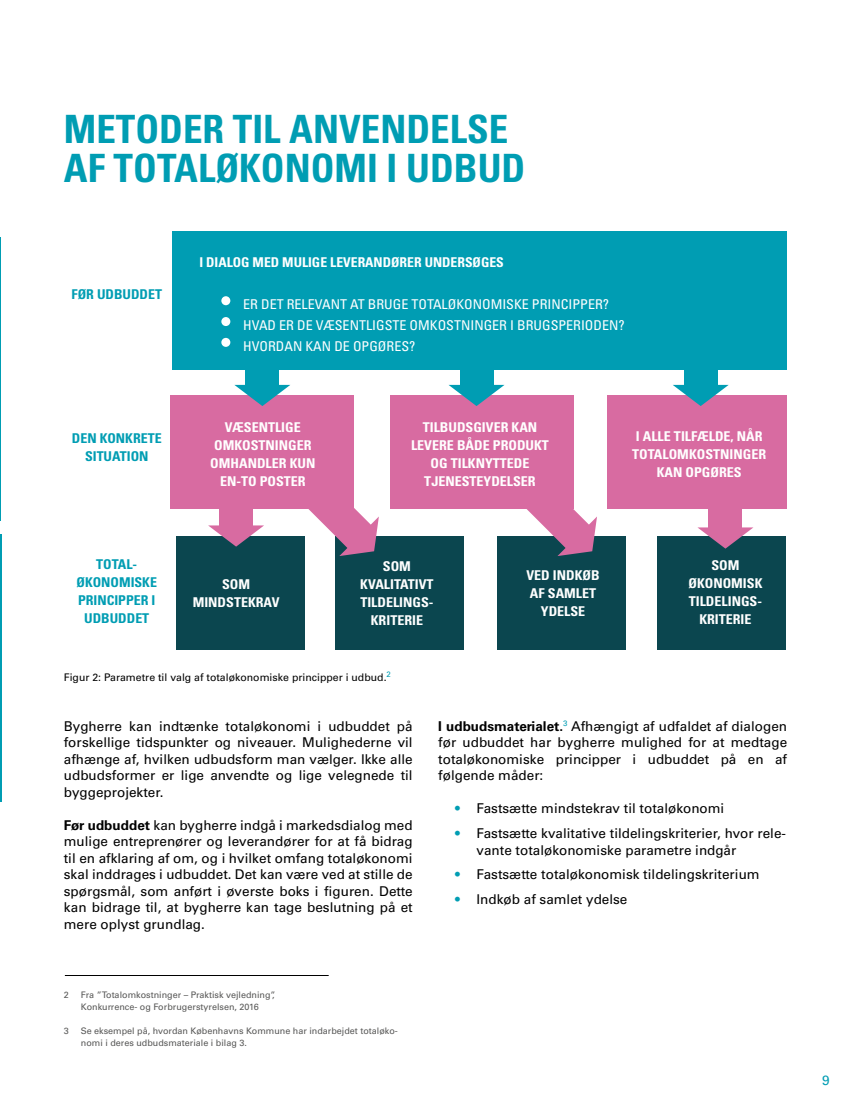
<style>
.page{position:relative;width:851px;height:1106px;background:#fff}
.page>*{position:absolute;margin:0;border:0;box-sizing:border-box;transform-origin:0 0}
.t1{font:700 condensed 39px/39px "Univers LT Std";color:#009db3}
.t2{font:13.5px/16.5px "Univers LT Std";color:#000;text-align:justify}
.t3{font:700 condensed 13.5px/18px "Univers LT Std";color:#fff;text-align:center;scale:1.04 1}
.t4{font:condensed 13.5px/21px "Univers LT Std";color:#fff;scale:1.04 1}
.t5{font:700 condensed 13.5px/18px "Univers LT Std";color:#009db3;text-align:center}
.t6{font:700 condensed 13.5px "Univers LT Std";color:#fff}
.t7{font:13.5px "Univers LT Std";color:#009db3}
.t8{font:10.5px "Univers LT Std";color:#000}
.t9{font:9px/12px "Univers LT Std";color:#575756}
.s1{font-weight:700}
.s2{color:#009db3}
</style>
<div class="page">
<div style="left:335px;top:536px;width:128px;height:113px;background:#0b464f"></div>
<div style="left:497px;top:536px;width:129px;height:113px;background:#0b464f"></div>
<svg style="left:285px;top:508px;width:94px;height:48px"></svg>
<svg style="left:503px;top:462px;width:94px;height:94px"></svg>
<div style="left:657px;top:536px;width:128px;height:113px;background:#0b464f"></div>
<div style="left:708px;top:505px;width:33px;height:26px;background:#d86ba1"></div>
<svg style="left:697px;top:527px;width:56px;height:21px"></svg>
<div style="left:176px;top:536px;width:128px;height:113px;background:#0b464f"></div>
<div style="left:219px;top:503px;width:33px;height:26px;background:#d86ba1"></div>
<svg style="left:208px;top:525px;width:56px;height:21px"></svg>
<div style="left:172px;top:231px;width:615px;height:138px;background:#009db3"></div>
<div style="left:171px;top:395px;width:183px;height:113px;background:#d86ba1"></div>
<div style="left:390px;top:395px;width:183px;height:113px;background:#d86ba1"></div>
<div style="left:607px;top:395px;width:180px;height:113px;background:#d86ba1"></div>
<div style="left:684px;top:362px;width:33px;height:26px;background:#009db3"></div>
<svg style="left:673px;top:385px;width:55px;height:21px"></svg>
<div style="left:460px;top:362px;width:33px;height:26px;background:#009db3"></div>
<svg style="left:449px;top:385px;width:55px;height:21px"></svg>
<div style="left:246px;top:362px;width:33px;height:26px;background:#009db3"></div>
<svg style="left:234px;top:385px;width:56px;height:21px"></svg>
<div style="left:221px;top:296px;width:9px;height:9px;background:#fff;border-radius:50%"></div>
<div style="left:221px;top:317px;width:9px;height:9px;background:#fff;border-radius:50%"></div>
<div style="left:221px;top:338px;width:9px;height:9px;background:#fff;border-radius:50%"></div>
<hr style="left:65px;top:975px;width:263px;height:1px;background:#000">
<hr style="left:0;top:534px;width:2px;height:267px;background:#009db3">
<hr style="left:0;top:238px;width:1px;height:283px;background:#009db3">
<h1 class="t1" style="left:64px;top:109px;width:463px">METODER TIL ANVENDELSE<br>AF TOTALØKONOMI I UDBUD</h1>
<p class="t5" style="left:71px;top:285px;width:92px">FØR UDBUDDET</p>
<p class="t5" style="left:72px;top:429px;width:91px">DEN KONKRETE<br>SITUATION</p>
<p class="t5" style="left:76px;top:555px;width:82px">TOTAL-<br>ØKONOMISKE<br>PRINCIPPER I<br>UDBUDDET</p>
<p class="t6" style="left:199px;top:254px;width:306px">I DIALOG MED MULIGE LEVERANDØRER UNDERSØGES</p>
<p class="t4" style="left:243px;top:293px;width:368px">ER DET RELEVANT AT BRUGE TOTALØKONOMISKE PRINCIPPER?<br>HVAD ER DE VÆSENTLIGSTE OMKOSTNINGER I BRUGSPERIODEN?<br>HVORDAN KAN DE OPGØRES?</p>
<p class="t3" style="left:210px;top:418px;width:103px">VÆSENTLIGE<br>OMKOSTNINGER<br>OMHANDLER KUN<br>EN-TO POSTER</p>
<p class="t3" style="left:411px;top:418px;width:134px">TILBUDSGIVER KAN<br>LEVERE BÅDE PRODUKT<br>OG TILKNYTTEDE<br>TJENESTEYDELSER</p>
<p class="t3" style="left:632px;top:427px;width:130px">I ALLE TILFÆLDE, NÅR<br>TOTALOMKOSTNINGER<br>KAN OPGØRES</p>
<p class="t3" style="left:193px;top:575px;width:85px">SOM<br>MINDSTEKRAV</p>
<p class="t3" style="left:360px;top:557px;width:72px">SOM<br>KVALITATIVT<br>TILDELINGS-<br>KRITERIE</p>
<p class="t3" style="left:526px;top:566px;width:72px">VED INDKØB<br>AF SAMLET<br>YDELSE</p>
<p class="t3" style="left:688px;top:556px;width:73px">SOM<br>ØKONOMISK<br>TILDELINGS-<br>KRITERIE</p>
<p class="t8" style="left:64px;top:671px;width:328px">Figur 2: Parametre til valg af totaløkonomiske principper i udbud.<sup>2</sup></p>
<p class="t2" style="left:64px;top:718px;width:350px">Bygherre kan indtænke totaløkonomi i udbuddet på forskellige tidspunkter og niveauer. Mulighederne vil afhænge af, hvilken udbudsform man vælger. Ikke alle udbudsformer er lige anvendte og lige velegnede til byggeprojekter.</p>
<p class="t2" style="left:64px;top:817px;width:350px"><span class="s1">Før udbuddet</span> kan bygherre indgå i markedsdialog med mulige entreprenører og leverandører for at få bidrag til en afklaring af om, og i hvilket omfang totaløkonomi skal inddrages i udbuddet. Det kan være ved at stille de spørgsmål, som anført i øverste boks i figuren. Dette kan bidrage til, at bygherre kan tage beslutning på et mere oplyst grundlag.</p>
<p class="t9" style="left:64px;top:988px;width:7px">2</p>
<p class="t9" style="left:81px;top:988px;width:196px">Fra ”Totalomkostninger – Praktisk vejledning”,<br>Konkurrence- og Forbrugerstyrelsen, 2016</p>
<p class="t9" style="left:64px;top:1024px;width:7px">3</p>
<p class="t9" style="left:81px;top:1024px;width:318px">Se eksempel på, hvordan Københavns Kommune har indarbejdet totaløko&shy;nomi i deres udbudsmateriale i bilag 3.</p>
<p class="t2" style="left:438px;top:718px;width:350px"><span class="s1">I udbudsmaterialet.</span><sup>3</sup> Afhængigt af udfaldet af dialogen før udbuddet har bygherre mulighed for at medtage totaløkonomiske principper i udbuddet på en af følgende måder:</p>
<p class="t2" style="left:455px;top:800px;width:270px"><span class="s2">•</span> Fastsætte mindstekrav til totaløkonomi</p>
<p class="t2" style="left:476px;top:825px;width:311px;text-indent:-21px"><span class="s2">•</span> Fastsætte kvalitative tildelingskriterier, hvor rele&shy;vante totaløkonomiske parametre indgår</p>
<p class="t2" style="left:455px;top:866px;width:306px"><span class="s2">•</span> Fastsætte totaløkonomisk tildelingskriterium</p>
<p class="t2" style="left:455px;top:891px;width:174px"><span class="s2">•</span> Indkøb af samlet ydelse</p>
<p class="t7" style="left:822px;top:1071px;width:9px">9</p>
</div>
